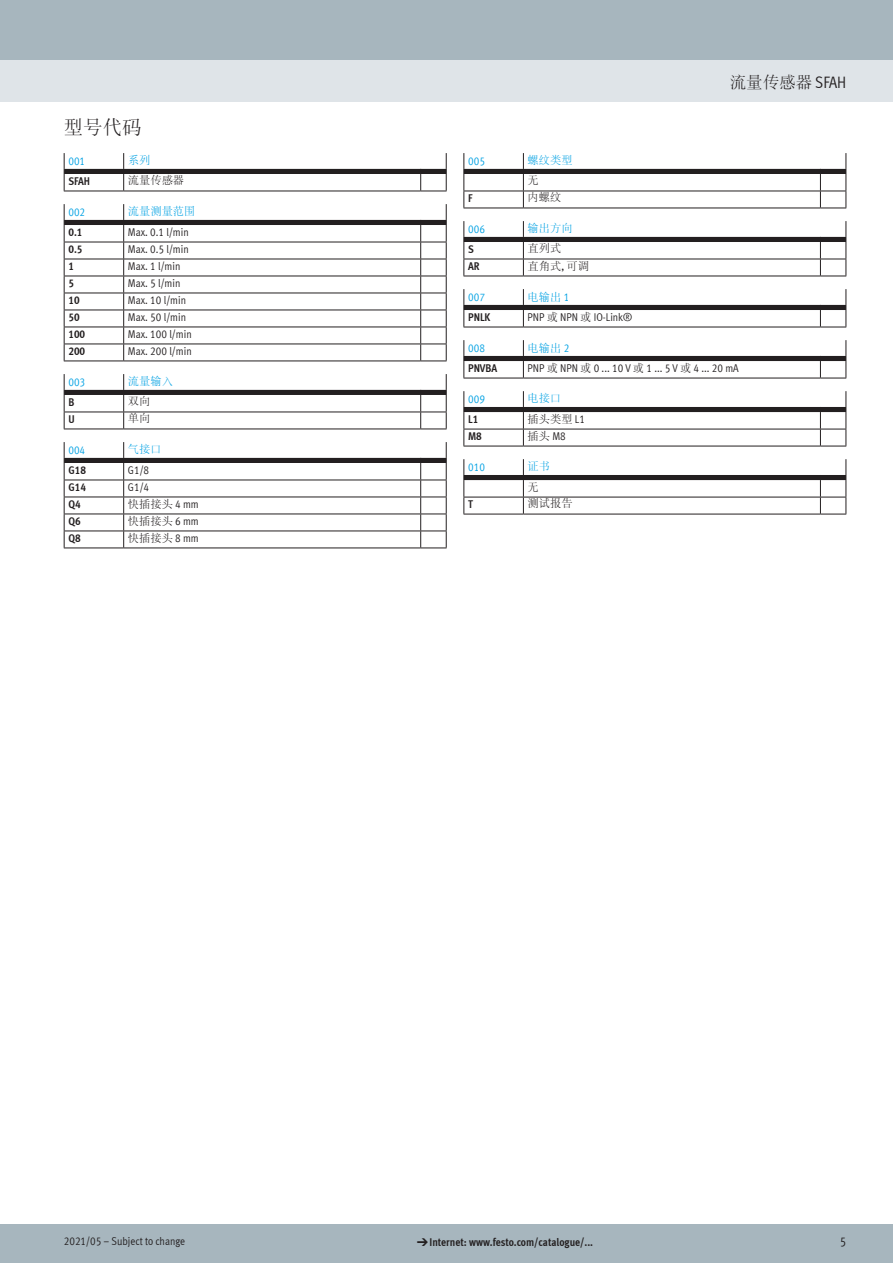
<style>
.page{position:relative;width:893px;height:1263px;background:#fff}
.page>*{position:absolute;margin:0;border:0;box-sizing:border-box;transform-origin:0 0}
.t1{font:19.5px "DF Song GB W3";color:#231f20}
.t2{font:16.5px "DF Song GB W3";color:#231f20}
.t3{font:12.75px "Meta Cond LF";color:#231f20}
.t4{font:11.25px "Meta Cond LF";color:#231f20}
.t5{font:700 11.25px "Meta Cond LF";color:#231f20}
.t6{font:11.25px "DF Song GB W3";color:#231f20}
.t7{font:11.25px "DF Song GB W3";color:#00a1e3}
.t8{font:11.25px "Meta Cond LF";color:#00a1e3}
.s1{font-family:"Meta Cond LF"}
.s2{font-family:"DF Song GB W3"}
.s3{font-family:"Meto Pict 182";font-weight:400}
</style>
<div class="page">
<div style="left:0;top:1225px;width:893px;height:38px;background:#a7b6be"></div>
<div style="left:0;top:60px;width:893px;height:42px;background:#dfe4e8"></div>
<div style="left:0;top:0;width:893px;height:60px;background:#a7b6be"></div>
<svg style="left:64px;top:153px;width:383px;height:39px"></svg>
<svg style="left:64px;top:204px;width:383px;height:158px"></svg>
<svg style="left:64px;top:374px;width:383px;height:56px"></svg>
<svg style="left:64px;top:442px;width:383px;height:107px"></svg>
<svg style="left:463px;top:153px;width:384px;height:56px"></svg>
<svg style="left:463px;top:221px;width:384px;height:56px"></svg>
<svg style="left:463px;top:289px;width:384px;height:39px"></svg>
<svg style="left:463px;top:340px;width:384px;height:39px"></svg>
<svg style="left:463px;top:391px;width:384px;height:56px"></svg>
<svg style="left:463px;top:459px;width:384px;height:56px"></svg>
<h1 class="t1" style="left:64px;top:117px;width:79px">型号代码</h1>
<p class="t8" style="left:68px;top:154px;width:18px">001</p>
<p class="t7" style="left:128px;top:154px;width:24px">系列</p>
<p class="t5" style="left:68px;top:174px;width:23px">SFAH</p>
<p class="t6" style="left:128px;top:174px;width:58px">流量传感器</p>
<p class="t8" style="left:68px;top:205px;width:18px">002</p>
<p class="t7" style="left:128px;top:205px;width:69px">流量测量范围</p>
<p class="t5" style="left:68px;top:225px;width:16px">0.1</p>
<p class="t4" style="left:128px;top:225px;width:62px">Max. 0.1 l/min</p>
<p class="t5" style="left:68px;top:242px;width:16px">0.5</p>
<p class="t4" style="left:128px;top:242px;width:62px">Max. 0.5 l/min</p>
<p class="t5" style="left:68px;top:259px;width:7px">1</p>
<p class="t4" style="left:128px;top:259px;width:54px">Max. 1 l/min</p>
<p class="t5" style="left:68px;top:276px;width:7px">5</p>
<p class="t4" style="left:128px;top:276px;width:54px">Max. 5 l/min</p>
<p class="t5" style="left:68px;top:293px;width:13px">10</p>
<p class="t4" style="left:128px;top:293px;width:60px">Max. 10 l/min</p>
<p class="t5" style="left:68px;top:310px;width:13px">50</p>
<p class="t4" style="left:128px;top:310px;width:60px">Max. 50 l/min</p>
<p class="t5" style="left:68px;top:327px;width:18px">100</p>
<p class="t4" style="left:128px;top:327px;width:65px">Max. 100 l/min</p>
<p class="t5" style="left:68px;top:344px;width:18px">200</p>
<p class="t4" style="left:128px;top:344px;width:65px">Max. 200 l/min</p>
<p class="t8" style="left:68px;top:375px;width:18px">003</p>
<p class="t7" style="left:128px;top:375px;width:46px">流量输入</p>
<p class="t5" style="left:68px;top:395px;width:7px">B</p>
<p class="t6" style="left:128px;top:395px;width:24px">双向</p>
<p class="t5" style="left:68px;top:412px;width:8px">U</p>
<p class="t6" style="left:128px;top:412px;width:24px">单向</p>
<p class="t8" style="left:68px;top:443px;width:18px">004</p>
<p class="t7" style="left:128px;top:443px;width:35px">气接口</p>
<p class="t5" style="left:68px;top:463px;width:19px">G18</p>
<p class="t4" style="left:128px;top:463px;width:23px">G1/8</p>
<p class="t5" style="left:68px;top:480px;width:19px">G14</p>
<p class="t4" style="left:128px;top:480px;width:23px">G1/4</p>
<p class="t5" style="left:68px;top:497px;width:14px">Q4</p>
<p class="t6" style="left:128px;top:498px;width:72px">快插接头 <span class="s1">4 mm</span></p>
<p class="t5" style="left:68px;top:514px;width:14px">Q6</p>
<p class="t6" style="left:128px;top:515px;width:72px">快插接头 <span class="s1">6 mm</span></p>
<p class="t5" style="left:68px;top:531px;width:14px">Q8</p>
<p class="t6" style="left:128px;top:532px;width:72px">快插接头 <span class="s1">8 mm</span></p>
<h2 class="t2" style="left:730px;top:73px;width:118px">流量传感器 <span class="s1">SFAH</span></h2>
<p class="t8" style="left:468px;top:154px;width:18px">005</p>
<p class="t7" style="left:528px;top:154px;width:46px">螺纹类型</p>
<p class="t6" style="left:528px;top:174px;width:13px">无</p>
<p class="t5" style="left:468px;top:191px;width:6px">F</p>
<p class="t6" style="left:528px;top:191px;width:35px">内螺纹</p>
<p class="t8" style="left:468px;top:222px;width:18px">006</p>
<p class="t7" style="left:528px;top:222px;width:46px">输出方向</p>
<p class="t5" style="left:468px;top:242px;width:7px">S</p>
<p class="t6" style="left:528px;top:242px;width:35px">直列式</p>
<p class="t5" style="left:468px;top:259px;width:13px">AR</p>
<p class="t6" style="left:528px;top:260px;width:63px">直角式<span class="s1">,</span> 可调</p>
<p class="t8" style="left:468px;top:290px;width:18px">007</p>
<p class="t7" style="left:528px;top:291px;width:43px">电输出 <span class="s1">1</span></p>
<p class="t5" style="left:468px;top:310px;width:24px">PNLK</p>
<p class="t4" style="left:528px;top:310px;width:106px">PNP <span class="s2">或</span> NPN <span class="s2">或</span> IO-Link®</p>
<p class="t8" style="left:468px;top:341px;width:18px">008</p>
<p class="t7" style="left:528px;top:342px;width:43px">电输出 <span class="s1">2</span></p>
<p class="t5" style="left:468px;top:361px;width:31px">PNVBA</p>
<p class="t4" style="left:528px;top:361px;width:213px">PNP <span class="s2">或</span> NPN <span class="s2">或</span> 0 ... 10 V <span class="s2">或</span> 1 ... 5 V <span class="s2">或</span> 4 ... 20 mA</p>
<p class="t8" style="left:468px;top:392px;width:18px">009</p>
<p class="t7" style="left:528px;top:392px;width:35px">电接口</p>
<p class="t5" style="left:468px;top:412px;width:12px">L1</p>
<p class="t6" style="left:528px;top:413px;width:59px">插头类型 <span class="s1">L1</span></p>
<p class="t5" style="left:468px;top:429px;width:15px">M8</p>
<p class="t6" style="left:528px;top:430px;width:40px">插头 <span class="s1">M8</span></p>
<p class="t8" style="left:468px;top:460px;width:18px">010</p>
<p class="t7" style="left:528px;top:460px;width:24px">证书</p>
<p class="t6" style="left:528px;top:480px;width:13px">无</p>
<p class="t5" style="left:468px;top:497px;width:6px">T</p>
<p class="t6" style="left:528px;top:497px;width:46px">测试报告</p>
<p class="t4" style="left:64px;top:1234px;width:123px">2021/05 – Subject to change</p>
<p class="t5" style="left:417px;top:1235px;width:178px"><span class="s3">d</span>Internet: www.festo.com/catalogue/...</p>
<p class="t3" style="left:840px;top:1234px;width:8px">5</p>
</div>
